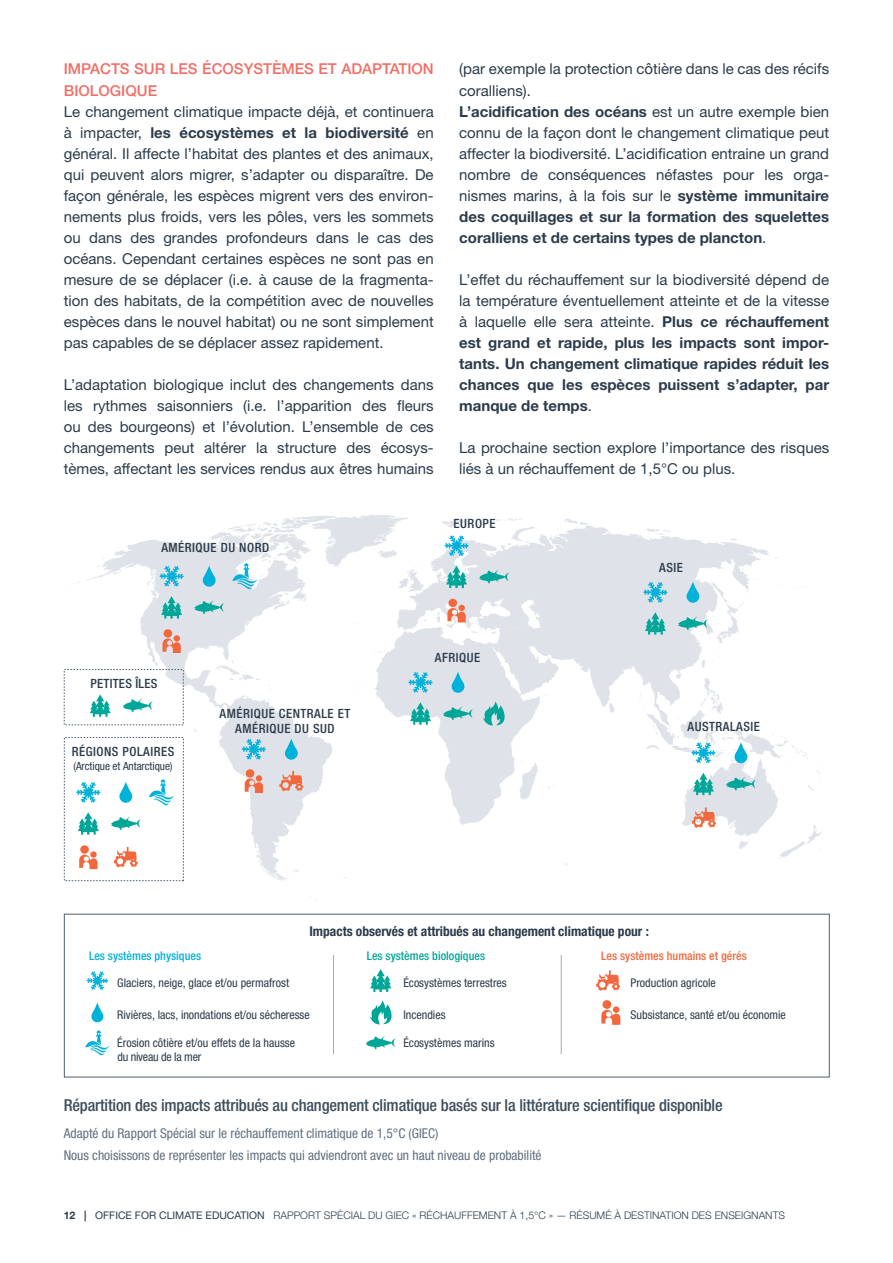
<style>
.page{position:relative;width:893px;height:1263px;background:#fff}
.page>*{position:absolute;margin:0;border:0;box-sizing:border-box;transform-origin:0 0}
.t1{font:500 condensed 16.5px "Helvetica Neue LT Std";letter-spacing:-.01em;color:#3d4e5d}
.t2{font:15px/21px "Helvetica Neue LT Std";color:#2b3b4a;text-align:justify}
.t3{font:700 15px/21px "Helvetica Neue LT Std";color:#2b3b4a;text-align:justify}
.t4{font:500 15px/21px "Helvetica Neue LT Std";color:#f26d65}
.t5{font:condensed 13.5px/22.5px "Helvetica Neue LT Std";color:#60707f}
.t6{font:700 condensed 13.5px "Helvetica Neue LT Std";color:#2b3b4a}
.t7{font:500 condensed 12.75px/15.3px "Helvetica Neue LT Std";letter-spacing:.04em;color:#2b3b4a;text-align:center}
.t8{font:500 condensed 12.75px "Helvetica Neue LT Std";letter-spacing:.02em;color:#2b3b4a}
.t9{font:condensed 12px "Helvetica Neue LT Std";color:#2b3b4a}
.t10{font:500 condensed 12px "Helvetica Neue LT Std";color:#f2683c}
.t11{font:500 condensed 12px "Helvetica Neue LT Std";color:#00a697}
.t12{font:500 condensed 12px "Helvetica Neue LT Std";color:#00b1da}
.t13{font:condensed 12px "Helvetica Neue LT Std";letter-spacing:-.02em;color:#2b3b4a}
.t14{font:condensed 11.25px "Helvetica Neue LT Std";letter-spacing:-.005em;color:#2b3b4a}
.t15{font:300 10.5px "Helvetica Neue LT Std";color:#2b3b4a}
.s1{font-weight:700}
.s2{font-weight:400}
</style>
<div class="page">
<svg style="left:65px;top:515px;width:757px;height:384px"></svg>
<svg style="left:242px;top:739px;width:24px;height:21px"></svg>
<svg style="left:285px;top:739px;width:13px;height:21px"></svg>
<div style="left:246px;top:769px;width:8px;height:9px;background:#f2683c;border-radius:50%"></div>
<svg style="left:245px;top:775px;width:18px;height:18px"></svg>
<svg style="left:408px;top:672px;width:25px;height:21px"></svg>
<svg style="left:452px;top:672px;width:12px;height:21px"></svg>
<svg style="left:410px;top:702px;width:21px;height:23px"></svg>
<svg style="left:443px;top:707px;width:30px;height:13px"></svg>
<svg style="left:691px;top:742px;width:25px;height:21px"></svg>
<svg style="left:734px;top:742px;width:13px;height:21px"></svg>
<svg style="left:693px;top:773px;width:21px;height:22px"></svg>
<svg style="left:726px;top:777px;width:30px;height:14px"></svg>
<svg style="left:643px;top:582px;width:25px;height:21px"></svg>
<svg style="left:686px;top:582px;width:13px;height:21px"></svg>
<svg style="left:645px;top:612px;width:21px;height:23px"></svg>
<svg style="left:678px;top:617px;width:30px;height:13px"></svg>
<svg style="left:444px;top:535px;width:25px;height:21px"></svg>
<svg style="left:446px;top:566px;width:21px;height:22px"></svg>
<svg style="left:479px;top:570px;width:30px;height:14px"></svg>
<div style="left:458px;top:605px;width:7px;height:6px;background:#f2683c;border-radius:50%"></div>
<div style="left:448px;top:599px;width:9px;height:8px;background:#f2683c;border-radius:50%"></div>
<svg style="left:447px;top:608px;width:19px;height:14px"></svg>
<svg style="left:159px;top:566px;width:25px;height:21px"></svg>
<svg style="left:203px;top:566px;width:13px;height:21px"></svg>
<svg style="left:232px;top:563px;width:26px;height:26px"></svg>
<svg style="left:161px;top:596px;width:21px;height:22px"></svg>
<svg style="left:194px;top:600px;width:30px;height:14px"></svg>
<div style="left:164px;top:629px;width:8px;height:9px;background:#f2683c;border-radius:50%"></div>
<svg style="left:163px;top:635px;width:18px;height:18px"></svg>
<svg style="left:366px;top:1036px;width:30px;height:13px"></svg>
<svg style="left:370px;top:969px;width:21px;height:23px"></svg>
<svg style="left:87px;top:971px;width:21px;height:19px"></svg>
<svg style="left:91px;top:1002px;width:12px;height:20px"></svg>
<svg style="left:370px;top:1000px;width:21px;height:24px"></svg>
<div style="left:613px;top:1006px;width:6px;height:7px;background:#f2683c;border-radius:50%"></div>
<div style="left:602px;top:1000px;width:9px;height:9px;background:#f2683c;border-radius:50%"></div>
<svg style="left:601px;top:1010px;width:19px;height:15px"></svg>
<svg style="left:85px;top:1030px;width:25px;height:25px"></svg>
<div style="left:64px;top:914px;width:766px;height:163px;border:1px solid #4f5f6e"></div>
<hr style="left:333px;top:955px;width:1px;height:99px;background:#a7a9ac">
<hr style="left:561px;top:955px;width:1px;height:99px;background:#a7a9ac">
<svg style="left:596px;top:970px;width:24px;height:21px"></svg>
<svg style="left:63px;top:669px;width:121px;height:212px"></svg>
<svg style="left:279px;top:771px;width:24px;height:20px"></svg>
<svg style="left:483px;top:701px;width:22px;height:24px"></svg>
<svg style="left:692px;top:807px;width:24px;height:21px"></svg>
<p class="t4" style="left:64px;top:59px;width:371px">IMPACTS SUR LES ÉCOSYSTÈMES ET ADAPTATION<br>BIOLOGIQUE</p>
<p class="t2" style="left:64px;top:100px;width:371px">Le changement climatique impacte déjà, et continuera à impacter, <span class="s1">les écosystèmes et la biodiversité</span> en général. I l affecte l’habitat des plantes et des animaux, qui peuvent alors migrer, s’adapter ou disparaître. De façon générale, les espèces migrent vers des environ&shy;nements plus froids, vers les pôles, vers les sommets ou dans des grandes profondeurs dans le cas des océans. Cependant certaines espèces ne sont pas en mesure de se déplacer (i.e. à cause de la fragmenta&shy;tion des habitats, de la compétition avec de nouvelles espèces dans le nouvel habitat) ou ne sont simplement pas capables de se déplacer assez rapidement.</p>
<p class="t2" style="left:64px;top:373px;width:371px">L’adaptation biologique inclut des changements dans les rythmes saisonniers (i.e. l’apparition des fleurs ou des bourgeons) et l’évolution. L’ensemble de ces changements peut altérer la structure des écosys&shy;tèmes, affectant les services rendus aux êtres humains</p>
<p class="t7" style="left:161px;top:540px;width:109px">AMÉRIQUE DU NORD</p>
<p class="t2" style="left:459px;top:58px;width:371px;text-align:left">(par exemple la protection côtière dans le cas des récifs coralliens).<br><span class="s1">L’acidification des océans</span> est un autre exemple bien connu de la façon dont le changement climatique peut affecter la biodiversité. L’acidification entraine un grand nombre de conséquences néfastes pour les orga&shy;nismes marins, à la fois sur le <span class="s1">système immunitaire des coquillages et sur la formation des squelettes coralliens et de certains types de plancton</span>.</p>
<p class="t3" style="left:459px;top:268px;width:371px"><span class="s2">L’effet du réchauffement sur la biodiversité dépend de la température éventuellement atteinte et de la vitesse à laquelle elle sera atteinte.</span> Plus ce réchauffement est grand et rapide, plus les impacts sont impor&shy;tants. Un changement climatique rapides réduit les chances que les espèces puissent s’adapter, par manque de temps<span class="s2">.</span></p>
<p class="t2" style="left:459px;top:436px;width:371px">La prochaine section explore l’importance des risques liés à un réchauffement de 1,5°C ou plus.</p>
<p class="t7" style="left:454px;top:516px;width:43px">EUROPE</p>
<p class="t7" style="left:659px;top:559px;width:25px">ASIE</p>
<p class="t8" style="left:91px;top:676px;width:69px">PETITES ÎLES</p>
<p class="t7" style="left:72px;top:744px;width:104px">RÉGIONS POLAIRES</p>
<p class="t14" style="left:73px;top:759px;width:101px">(Arctique et Antarctique)</p>
<p class="t7" style="left:220px;top:705px;width:132px">AMÉRIQUE CENTRALE ET<br>AMÉRIQUE DU SUD</p>
<p class="t7" style="left:435px;top:649px;width:47px">AFRIQUE</p>
<p class="t7" style="left:688px;top:719px;width:74px">AUSTRALASIE</p>
<p class="t6" style="left:309px;top:923px;width:341px">Impacts observés et attribués au changement climatique pour :</p>
<p class="t12" style="left:89px;top:949px;width:114px">Les systèmes physiques</p>
<p class="t11" style="left:367px;top:949px;width:120px">Les systèmes biologiques</p>
<p class="t10" style="left:601px;top:949px;width:147px">Les systèmes humains et gérés</p>
<p class="t9" style="left:117px;top:976px;width:173px">Glaciers, neige, glace et/ou permafrost</p>
<p class="t9" style="left:117px;top:1007px;width:194px">Rivières, lacs, inondations et/ou sécheresse</p>
<p class="t9" style="left:403px;top:976px;width:105px">Écosystèmes terrestres</p>
<p class="t9" style="left:631px;top:976px;width:87px">Production agricole</p>
<p class="t9" style="left:403px;top:1007px;width:44px">Incendies</p>
<p class="t9" style="left:631px;top:1007px;width:157px">Subsistance, santé et/ou économie</p>
<p class="t9" style="left:117px;top:1036px;width:179px">Érosion côtière et/ou effets de la hausse</p>
<p class="t9" style="left:403px;top:1036px;width:93px">Écosystèmes marins</p>
<p class="t13" style="left:117px;top:1050px;width:86px">du niveau de la mer</p>
<p class="t1" style="left:64px;top:1095px;width:660px">Répartition des impacts attribués au changement climatique basés sur la littérature scientifique disponible</p>
<p class="t5" style="left:64px;top:1122px;width:479px">Adapté du Rapport Spécial sur le réchauffement climatique de 1,5°C (GIEC)<br>Nous choisissons de représenter les impacts qui adviendront avec un haut niveau de probabilité</p>
<p class="t15" style="left:64px;top:1209px;width:722px"><span class="s1">12 |</span> <span class="s2">Office for Climate Education</span> RAPPORT SPÉCIAL DU GIEC « RÉCHAUFFEMENT À 1,5°C » — RÉSUMÉ À DESTINATION DES ENSEIGNANTS</p>
</div>
